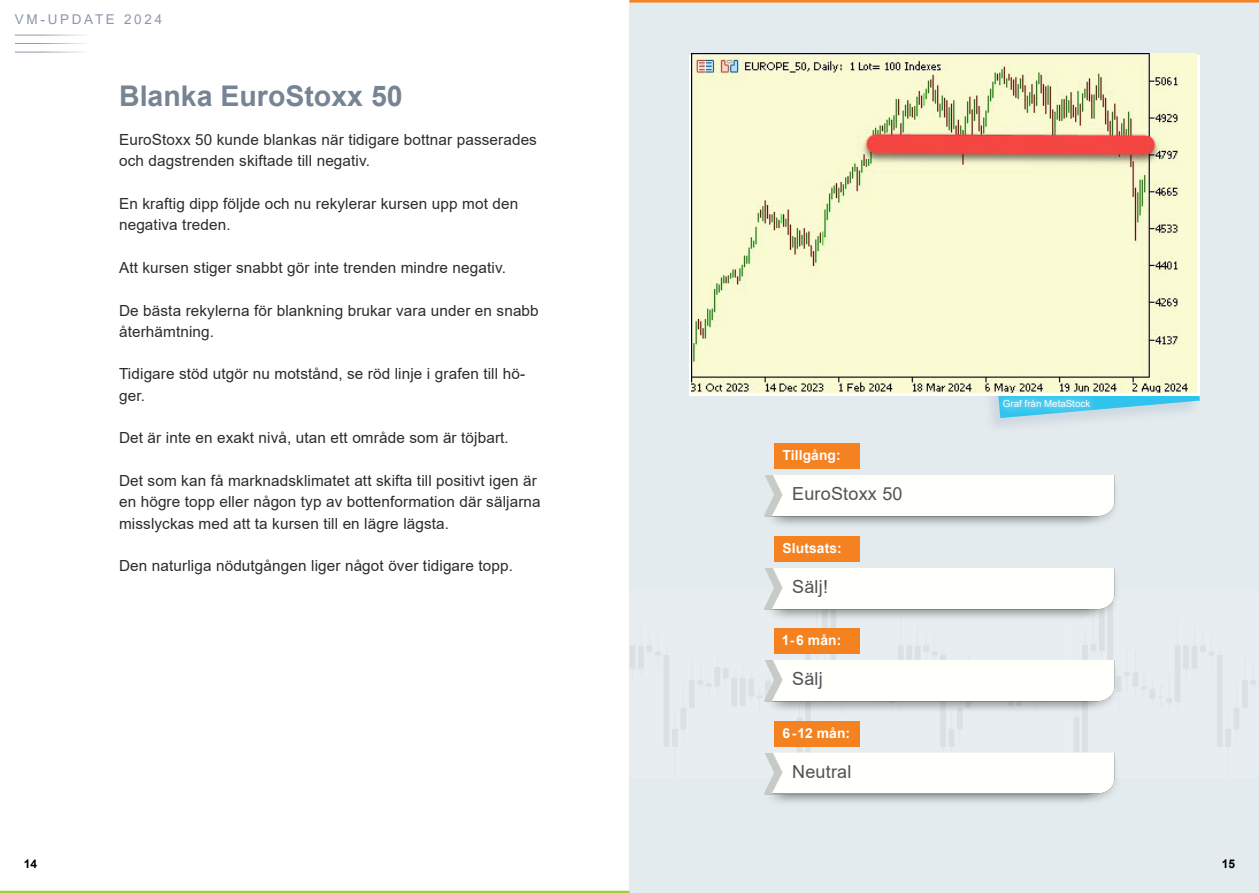
<style>
.page{position:relative;width:1259px;height:893px;background:#fff}
.page>*{position:absolute;margin:0;border:0;box-sizing:border-box;transform-origin:0 0}
.RUBBE_2020{font:700 28.5px "Arial";color:#778494}
.TABELLTEXT_2020{font:18px "Arial";letter-spacing:.01em;color:#515256}
.BRÖD_2020{font:15.3px/21.3px "Arial";letter-spacing:.01em;color:#2e2b2c}
.t1{font:700 13.8px "Arial";letter-spacing:.01em;color:#fff}
.t2{font:13.5px "Arial";letter-spacing:.2em;color:#8d97a7}
.t3{font:700 12px "Arial";color:#000002}
.t4{font:9.75px "Arial";color:#fff}
</style>
<div class="page">
<div style="left:629px;top:0;width:630px;height:893px;background:#e4ebee"></div>
<img style="left:630px;top:628px;width:626px;height:118px">
<div style="left:977px;top:306px;width:223px;height:128px;background:#89a2b7;opacity:.25"></div>
<svg style="left:992px;top:395px;width:207px;height:23px"></svg>
<div style="left:994px;top:391px;width:104px;height:25px;background:#fff;opacity:.75"></div>
<div style="left:774px;top:721px;width:85px;height:25px;background:#f58220"></div>
<div style="left:774px;top:628px;width:85px;height:26px;background:#f58220"></div>
<div style="left:774px;top:536px;width:85px;height:25px;background:#f58220"></div>
<div style="left:774px;top:443px;width:85px;height:26px;background:#f58220"></div>
<hr style="left:15px;top:35px;width:115px;height:1px;background:#8d97a7">
<hr style="left:15px;top:43px;width:115px;height:1px;background:#8d97a7">
<hr style="left:15px;top:52px;width:115px;height:1px;background:#8d97a7">
<img style="left:747px;top:641px;width:8px;height:80px">
<hr style="left:629px;top:0;width:630px;height:3px;background:#f58220">
<hr style="left:0;top:891px;width:629px;height:2px;background:#a6ce39">
<img style="left:755px;top:733px;width:371px;height:70px">
<img style="left:755px;top:641px;width:371px;height:80px">
<img style="left:764px;top:548px;width:352px;height:80px">
<img style="left:764px;top:456px;width:352px;height:69px">
<img style="left:691px;top:53px;width:505px;height:339px">
<p class="t2" style="left:15px;top:10px;width:149px">VM-UPDATE 2024</p>
<p class="RUBBE_2020" style="left:119px;top:76px;width:285px">Blanka EuroStoxx 50</p>
<p class="BRÖD_2020" style="left:119px;top:129px;width:419px">EuroStoxx 50 kunde blankas när tidigare bottnar passerades och dagstrenden skiftade till negativ.</p>
<p class="BRÖD_2020" style="left:119px;top:193px;width:401px">En kraftig dipp följde och nu rekylerar kursen upp mot den negativa treden.</p>
<p class="BRÖD_2020" style="left:119px;top:257px;width:388px">Att kursen stiger snabbt gör inte trenden mindre negativ.</p>
<p class="BRÖD_2020" style="left:119px;top:299px;width:421px">De bästa rekylerna för blankning brukar vara under en snabb återhämtning.</p>
<p class="BRÖD_2020" style="left:119px;top:363px;width:407px">Tidigare stöd utgör nu motstånd, se röd linje i grafen till hö&shy;ger.</p>
<p class="BRÖD_2020" style="left:119px;top:427px;width:391px">Det är inte en exakt nivå, utan ett område som är töjbart.</p>
<p class="BRÖD_2020" style="left:119px;top:470px;width:423px">Det som kan få marknadsklimatet att skifta till positivt igen är en högre topp eller någon typ av bottenformation där säljarna misslyckas med att ta kursen till en lägre lägsta.</p>
<p class="BRÖD_2020" style="left:119px;top:555px;width:395px">Den naturliga nödutgången liger något över tidigare topp.</p>
<p class="t1" style="left:782px;top:445px;width:60px">Tillgång:</p>
<p class="TABELLTEXT_2020" style="left:792px;top:482px;width:112px">EuroStoxx 50</p>
<p class="t1" style="left:782px;top:538px;width:61px">Slutsats:</p>
<p class="TABELLTEXT_2020" style="left:792px;top:574px;width:37px">Sälj!</p>
<p class="t1" style="left:782px;top:631px;width:61px">1-6 mån:</p>
<p class="TABELLTEXT_2020" style="left:792px;top:667px;width:32px">Sälj</p>
<p class="t1" style="left:782px;top:723px;width:69px">6-12 mån:</p>
<p class="TABELLTEXT_2020" style="left:792px;top:759px;width:61px">Neutral</p>
<p class="t4" style="left:1003px;top:397px;width:89px">Graf från MetaStock</p>
<p class="t3" style="left:24px;top:856px;width:15px">14</p>
<p class="t3" style="left:1221px;top:856px;width:15px">15</p>
</div>
